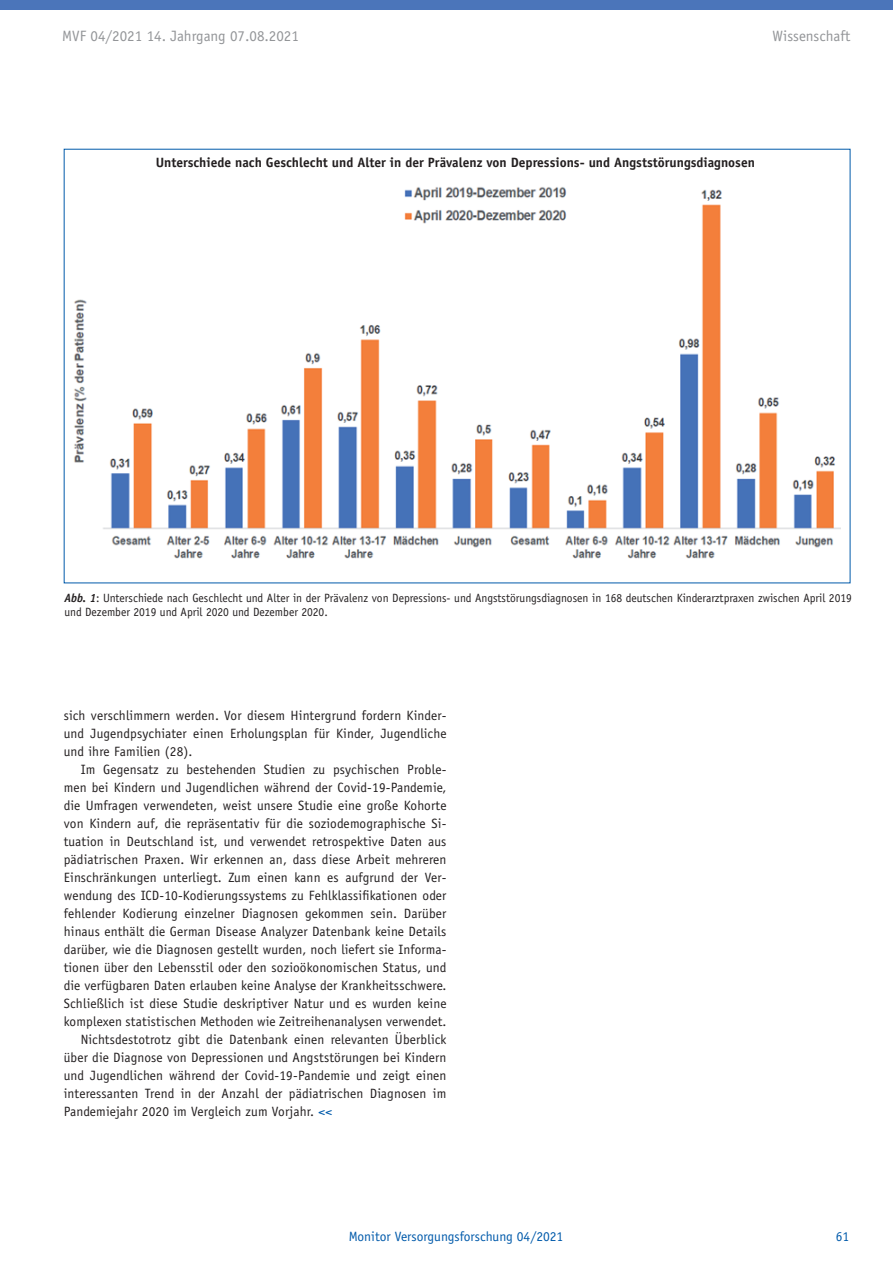
<style>
.page{position:relative;width:893px;height:1263px;background:#fff}
.page>*{position:absolute;margin:0;border:0;box-sizing:border-box;transform-origin:0 0}
.t1{font:15px "Officina Sans";color:#939598}
.t2{font:13.5px/18px "Officina Sans";letter-spacing:.01em;color:#231f20;text-align:justify}
.t3{font:700 13.5px "Officina Sans";color:#231f20}
.t4{font:13.5px "Officina Sans";color:#015aaa}
.t5{font:12px/14.4px "Officina Sans";color:#231f20;scale:.96 1}
.s1{font-weight:700;font-style:italic}
.s2{color:#015aaa}
</style>
<div class="page">
<div style="left:0;top:0;width:893px;height:10px;background:#4b75ba"></div>
<img style="left:74px;top:187px;width:766px;height:372px">
<p class="t1" style="left:62px;top:27px;width:238px">MVF 04/2021 14. Jahrgang 07.08.2021</p>
<p class="t1" style="left:773px;top:27px;width:79px">Wissenschaft</p>
<p class="t3" style="left:156px;top:154px;width:601px">Unterschiede nach Geschlecht und Alter in der Prävalenz von Depressions- und Angststörungsdiagnosen</p>
<p class="t5" style="left:65px;top:591px;width:822px"><span class="s1">Abb. 1</span>: Unterschiede nach Geschlecht und Alter in der Prävalenz von Depressions- und Angststörungsdiagnosen in 168 deutschen Kinderarztpraxen zwischen April 2019 und Dezember 2019 und April 2020 und Dezember 2020.</p>
<p class="t2" style="left:64px;top:706px;width:384px">sich verschlimmern werden. Vor diesem Hintergrund fordern Kinder&shy;und Jugendpsychiater einen Erholungsplan für Kinder, Jugendliche und ihre Familien (28).</p>
<p class="t2" style="left:81px;top:760px;width:367px">Im Gegensatz zu bestehenden Studien zu psychischen Proble-</p>
<p class="t2" style="left:64px;top:778px;width:384px">men bei Kindern und Jugendlichen während der Covid-19-Pandemie,</p>
<p class="t2" style="left:64px;top:796px;width:384px">die Umfragen verwendeten, weist unsere Studie eine große Kohorte</p>
<p class="t2" style="left:64px;top:814px;width:384px">von Kindern auf, die repräsentativ für die soziodemographische Si-</p>
<p class="t2" style="left:64px;top:832px;width:384px">tuation in Deutschland ist, und verwendet retrospektive Daten aus</p>
<p class="t2" style="left:64px;top:850px;width:384px">pädiatrischen Praxen. Wir erkennen an, dass diese Arbeit mehreren</p>
<p class="t2" style="left:64px;top:868px;width:384px">Einschränkungen unterliegt. Zum einen kann es aufgrund der Ver-</p>
<p class="t2" style="left:64px;top:886px;width:384px">wendung des ICD-10-Kodierungssystems zu Fehlklassifikationen oder</p>
<p class="t2" style="left:64px;top:904px;width:384px">fehlender Kodierung einzelner Diagnosen gekommen sein. Darüber</p>
<p class="t2" style="left:64px;top:922px;width:384px">hinaus enthält die German Disease Analyzer Datenbank keine Details</p>
<p class="t2" style="left:64px;top:940px;width:384px">darüber, wie die Diagnosen gestellt wurden, noch liefert sie Informa-</p>
<p class="t2" style="left:64px;top:958px;width:384px">tionen über den Lebensstil oder den sozioökonomischen Status, und</p>
<p class="t2" style="left:64px;top:976px;width:384px">die verfügbaren Daten erlauben keine Analyse der Krankheitsschwere.</p>
<p class="t2" style="left:64px;top:994px;width:384px">Schließlich ist diese Studie deskriptiver Natur und es wurden keine</p>
<p class="t2" style="left:64px;top:1012px;width:384px">komplexen statistischen Methoden wie Zeitreihenanalysen verwendet.</p>
<p class="t2" style="left:81px;top:1030px;width:367px">Nichtsdestotrotz gibt die Datenbank einen relevanten Überblick</p>
<p class="t2" style="left:64px;top:1048px;width:384px">über die Diagnose von Depressionen und Angststörungen bei Kindern</p>
<p class="t2" style="left:64px;top:1066px;width:384px">und Jugendlichen während der Covid-19-Pandemie und zeigt einen</p>
<p class="t2" style="left:64px;top:1084px;width:384px">interessanten Trend in der Anzahl der pädiatrischen Diagnosen im</p>
<p class="t2" style="left:64px;top:1102px;width:270px">Pandemiejahr 2020 im Vergleich zum Vorjahr. <span class="s2">&lt;&lt;</span></p>
<p class="t4" style="left:349px;top:1228px;width:216px">Monitor Versorgungsforschung 04/2021</p>
<p class="t4" style="left:836px;top:1228px;width:15px">61</p>
</div>
